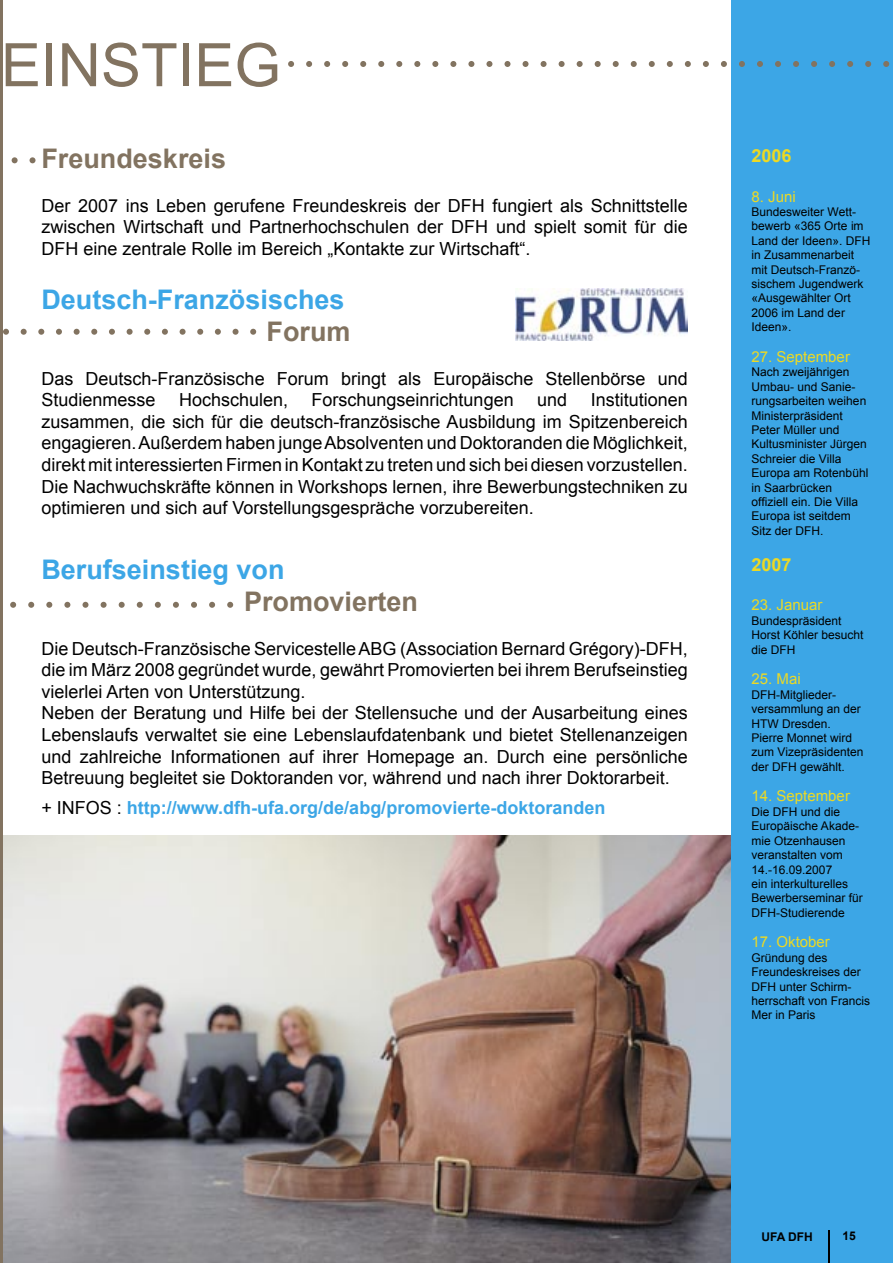
<style>
.page{position:relative;width:893px;height:1263px;background:#fff}
.page>*{position:absolute;margin:0;border:0;box-sizing:border-box;transform-origin:0 0}
.t1{font:60px "Arial";color:#827360}
.t2{font:700 27px "Arial";color:#3ca6e6}
.t3{font:700 27px "Arial";color:#827360}
.t4{font:18px/21.6px "Arial";color:#000;text-align:justify}
.t5{font:700 18px "Arial";color:#3ca6e6}
.t6{font:700 18px "Arial";color:#ecd924}
.t7{font:15px "Arial";color:#ecd924}
.t8{font:12px/14.4px "Arial";color:#000}
.t9{font:700 12px "Arial";color:#000}
.s1{font-weight:400;color:#000}
</style>
<div class="page">
<img style="left:2px;top:836px;width:729px;height:427px">
<svg style="left:2px;top:157px;width:34px;height:6px"></svg>
<div style="left:731px;top:0;width:162px;height:1263px;background:#3ca6e6"></div>
<hr style="left:0;top:0;width:2px;height:1263px;background:#827360">
<svg style="left:2px;top:329px;width:254px;height:6px"></svg>
<svg style="left:2px;top:602px;width:231px;height:6px"></svg>
<hr style="left:828px;top:1230px;width:1px;height:33px;background:#000">
<svg style="left:288px;top:61px;width:602px;height:6px"></svg>
<img style="left:515px;top:288px;width:173px;height:52px">
<h1 class="t1" style="left:1px;top:26px;width:282px">EINSTIEG</h1>
<h2 class="t3" style="left:41px;top:141px;width:186px">Freundeskreis</h2>
<p class="t4" style="left:41px;top:195px;width:648px">Der 2007 ins Leben gerufene Freundeskreis der DFH fungiert als Schnittstelle zwischen Wirtschaft und Partnerhochschulen der DFH und spielt somit für die DFH eine zentrale Rolle im Bereich „Kontakte zur Wirtschaft“.</p>
<h2 class="t2" style="left:41px;top:282px;width:305px">Deutsch-Französisches</h2>
<h2 class="t3" style="left:267px;top:314px;width:85px">Forum</h2>
<p class="t4" style="left:41px;top:368px;width:648px">Das Deutsch-Französische Forum bringt als Europäische Stellenbörse und<br>Studienmesse</p>
<p class="t4" style="left:41px;top:389px;width:648px;text-indent:549px">Institutionen zusammen, die sich für die deutsch-französische Ausbildung im Spitzenbereich engagieren. Außerdem haben junge Absolventen und Doktoranden die Möglichkeit, direkt mit interessierten Firmen in Kontakt zu treten und sich bei diesen vorzustellen.<br>Die Nachwuchskräfte können in Workshops lernen, ihre Bewerbungstechniken zu optimieren und sich auf Vorstellungsgespräche vorzubereiten.</p>
<p class="t4" style="left:179px;top:389px;width:111px">Hochschulen,</p>
<p class="t4" style="left:312px;top:389px;width:204px">Forschungseinrichtungen</p>
<p class="t4" style="left:537px;top:389px;width:32px">und</p>
<h2 class="t2" style="left:41px;top:552px;width:245px">Berufseinstieg von</h2>
<h2 class="t3" style="left:244px;top:584px;width:176px">Promovierten</h2>
<p class="t4" style="left:41px;top:638px;width:648px;text-align:left">Die Deutsch-Französische Servicestelle ABG (Association Bernard Grégory)-DFH, die im März 2008 gegründet wurde, gewährt Promovierten bei ihrem Berufseinstieg vielerlei Arten von Unterstützung.<br>Neben der Beratung und Hilfe bei der Stellensuche und der Ausarbeitung eines Lebenslaufs verwaltet sie eine Lebenslaufdatenbank und bietet Stellen anzeigen und zahlreiche Informationen auf ihrer Homepage an. Durch eine persönliche Betreuung begleitet sie Doktoranden vor, während und nach ihrer Doktorarbeit.</p>
<p class="t5" style="left:41px;top:796px;width:565px"><span class="s1">+ INFOS :</span> http://www.dfh-ufa.org/de/abg/promovierte-doktoranden</p>
<p class="t6" style="left:752px;top:144px;width:42px">2006</p>
<p class="t7" style="left:752px;top:186px;width:46px">8. Juni</p>
<p class="t8" style="left:752px;top:205px;width:120px">Bundesweiter Wett&shy;bewerb «365 Orte im<br>Land der Ideen». DFH in Zusammen arbeit mit Deutsch-Franzö&shy;sischem Jugendwerk «Ausgewählter Ort<br>2006 im Land der<br>Ideen».</p>
<p class="t7" style="left:752px;top:347px;width:100px">27. September</p>
<p class="t8" style="left:752px;top:365px;width:118px">Nach zweijährigen<br>Umbau- und Sanie&shy;rungsarbeiten weihen<br>Minister präsident<br>Peter Müller und<br>Kultusminister Jürgen<br>Schreier die Villa<br>Europa am Rotenbühl in Saarbrücken offiziell ein. Die Villa<br>Europa ist seitdem<br>Sitz der DFH.</p>
<p class="t6" style="left:752px;top:552px;width:42px">2007</p>
<p class="t7" style="left:752px;top:595px;width:72px">23. Januar</p>
<p class="t8" style="left:752px;top:613px;width:114px">Bundespräsident<br>Horst Köhler besucht die DFH</p>
<p class="t7" style="left:752px;top:669px;width:51px">25. Mai</p>
<p class="t8" style="left:752px;top:687px;width:113px">DFH-Mitglieder&shy;versamm lung an der<br>HTW Dresden.<br>Pierre Monnet wird zum Vizepräsidenten der DFH gewählt.</p>
<p class="t7" style="left:752px;top:786px;width:100px">14. September</p>
<p class="t8" style="left:752px;top:805px;width:113px">Die DFH und die<br>Europäische Akade&shy;mie Otzenhausen veranstalten vom<br>14.-16.09.2007<br>ein interkulturelles<br>Bewerberseminar für<br>DFH-Studierende</p>
<p class="t7" style="left:752px;top:932px;width:80px">17. Oktober</p>
<p class="t8" style="left:752px;top:950px;width:120px">Gründung des<br>Freundeskreises der<br>DFH unter Schirm&shy;herrschaft von Francis<br>Mer in Paris</p>
<p class="t9" style="left:761px;top:1229px;width:53px">UFA DFH</p>
<p class="t9" style="left:842px;top:1228px;width:15px">15</p>
</div>
